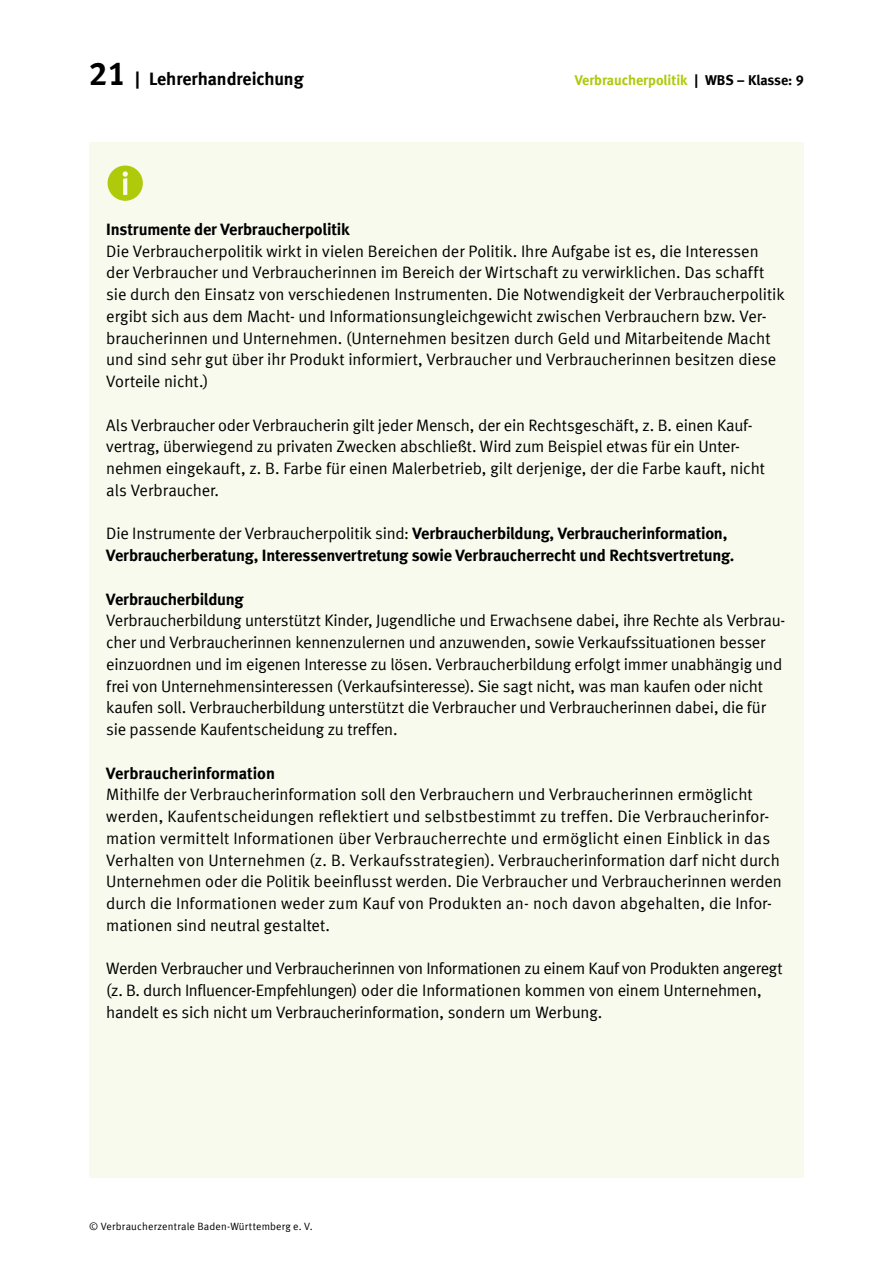
<style>
.page{position:relative;width:893px;height:1263px;background:#fff}
.page>*{position:absolute;margin:0;border:0;box-sizing:border-box;transform-origin:0 0}
.t1{font:18px "Meta Bold LF";color:#000}
.t2{font:16.5px/21.8px "Meta Normal LF";letter-spacing:-.005em;color:#000}
.t3{font:16.5px/21.8px "Meta Bold LF";letter-spacing:-.01em;color:#000}
.t4{font:14.25px "Meta Bold LF";color:#afca0b}
.t5{font:10.5px "Meta Normal LF";letter-spacing:.015em;color:#000}
.s1{font-size:33px}
.s2{color:#000}
.s3{font-family:"Meta Normal LF"}
</style>
<div class="page">
<div style="left:89px;top:143px;width:715px;height:1035px;background:#f8faed"></div>
<p class="t1" style="left:89px;top:68px;width:216px"><span class="s1">21</span> | Lehrerhandreichung</p>
<p class="t4" style="left:575px;top:72px;width:230px">Verbraucherpolitik <span class="s2">| WBS – Klasse: 9</span></p>
<p class="t3" style="left:106px;top:218px;width:245px">Instrumente der Verbraucherpolitik</p>
<p class="t2" style="left:106px;top:240px;width:680px">Die Verbraucherpolitik wirkt in vielen Bereichen der Politik. Ihre Aufgabe ist es, die Interessen der Verbraucher und Verbraucherinnen im Bereich der Wirtschaft zu verwirklichen. Das schafft sie durch den Einsatz von verschiedenen Instrumenten. Die Notwendigkeit der Verbraucherpolitik ergibt sich aus dem Macht- und Informationsungleichgewicht zwischen Verbrauchern bzw. Ver&shy;braucherinnen und Unternehmen. (Unternehmen besitzen durch Geld und Mitarbeitende Macht und sind sehr gut über ihr Produkt informiert, Verbraucher und Verbraucherinnen besitzen diese Vorteile nicht.)</p>
<p class="t2" style="left:106px;top:414px;width:660px">Als Verbraucher oder Verbraucherin gilt jeder Mensch, der ein Rechtsgeschäft, z. B. einen Kauf&shy;vertrag, überwiegend zu privaten Zwecken abschließt. Wird zum Beispiel etwas für ein Unter&shy;nehmen eingekauft, z. B. Farbe für einen Malerbetrieb, gilt derjenige, der die Farbe kauft, nicht als Verbraucher.</p>
<p class="t3" style="left:106px;top:522px;width:630px"><span class="s3">Die Instrumente der Verbraucherpolitik sind:</span> Verbraucherbildung, Verbraucherinformation,<br>Verbraucherberatung, Interessenvertretung sowie Verbraucherrecht und Rechtsvertretung.</p>
<p class="t3" style="left:106px;top:588px;width:139px">Verbraucherbildung</p>
<p class="t2" style="left:106px;top:609px;width:681px">Verbraucherbildung unterstützt Kinder, Jugendliche und Erwachsene dabei, ihre Rechte als Verbrau&shy;cher und Verbraucherinnen kennenzulernen und anzuwenden, sowie Verkaufssituationen besser einzuordnen und im eigenen Interesse zu lösen. Verbraucherbildung erfolgt immer unabhängig und frei von Unternehmensinteressen (Verkaufsinteresse). Sie sagt nicht, was man kaufen oder nicht kaufen soll. Verbraucherbildung unterstützt die Verbraucher und Verbraucherinnen dabei, die für sie passende Kaufentscheidung zu treffen.</p>
<p class="t3" style="left:106px;top:762px;width:170px">Verbraucherinformation</p>
<p class="t2" style="left:106px;top:783px;width:677px">Mithilfe der Verbraucherinformation soll den Verbrauchern und Verbraucherinnen ermöglicht werden, Kaufentscheidungen reflektiert und selbstbestimmt zu treffen. Die Verbraucherinfor&shy;mation vermittelt Informationen über Verbraucherrechte und ermöglicht einen Einblick in das Verhalten von Unternehmen (z. B. Verkaufsstrategien). Verbraucherinformation darf nicht durch Unternehmen oder die Politik beeinflusst werden. Die Verbraucher und Verbraucherinnen werden durch die Informationen weder zum Kauf von Produkten an- noch davon abgehalten, die Infor&shy;mationen sind neutral gestaltet.</p>
<p class="t2" style="left:106px;top:957px;width:678px">Werden Verbraucher und Verbraucherinnen von Informationen zu einem Kauf von Produkten angeregt (z. B. durch Influencer-Empfehlungen) oder die Informationen kommen von einem Unternehmen, handelt es sich nicht um Verbraucherinformation, sondern um Werbung.</p>
<p class="t5" style="left:89px;top:1220px;width:225px">© Verbraucherzentrale Baden-Württemberg e. V.</p>
</div>
